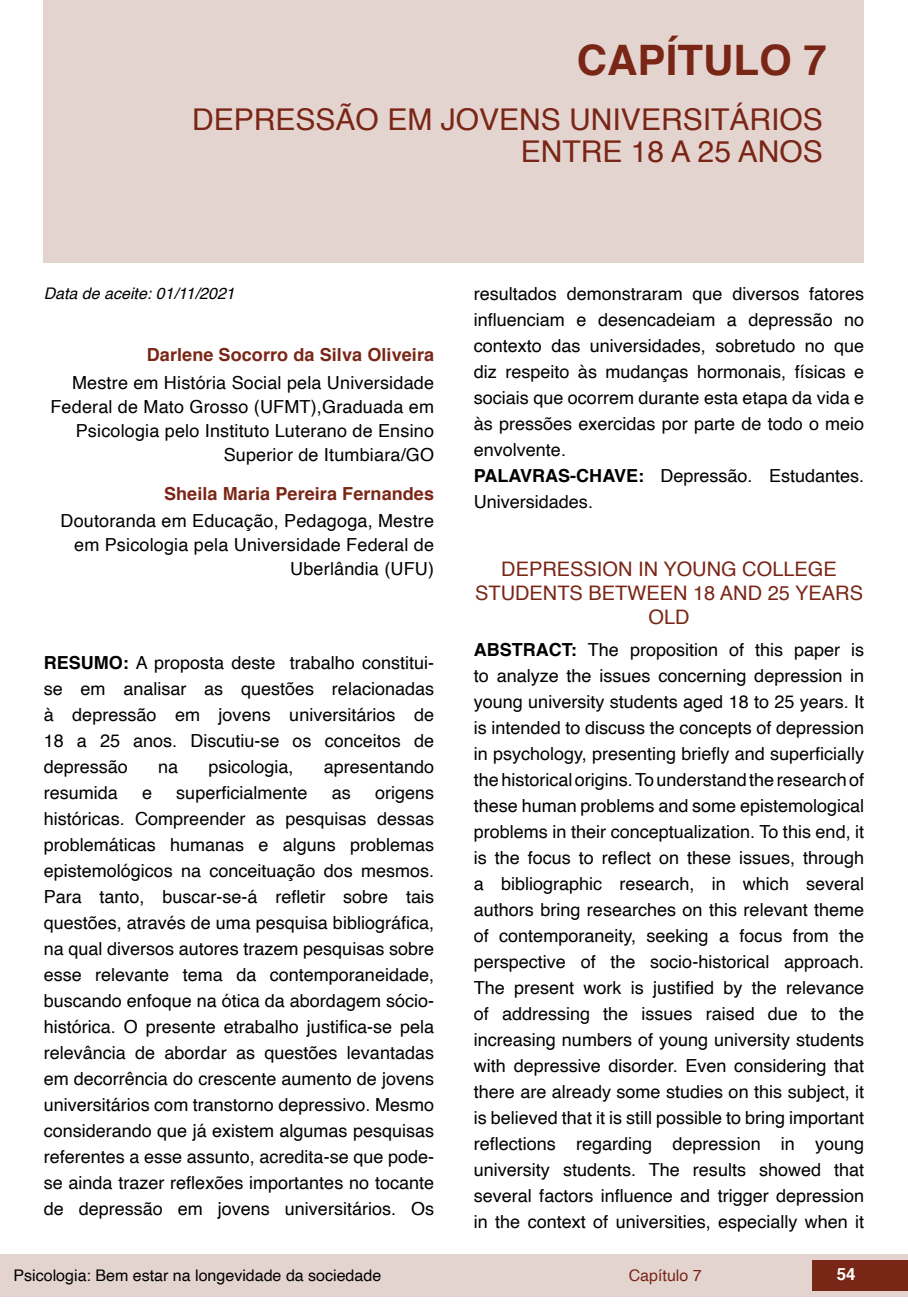
<style>
.page{position:relative;width:908px;height:1304px;background:#fff}
.page>*{position:absolute;margin:0;border:0;box-sizing:border-box;transform-origin:0 0}
.t1{font:700 42px "Helvetica";color:#7a2616}
.t2{font:30px/32px "Helvetica";color:#7a2616;text-align:right}
.t3{font:20px/24px "Helvetica";color:#7a2616;text-align:center}
.t4{font:18px/26px "Helvetica";color:#000;text-align:justify}
.t5{font:700 18px "Helvetica";letter-spacing:.005em;color:#7a2616}
.t6{font:700 16.8px "Helvetica";color:#fff}
.t7{font:16px "Helvetica";color:#000}
.t8{font:italic 16px "Helvetica";color:#000}
.t9{font:16px "Helvetica";color:#7a2616}
.s1{font-weight:700}
</style>
<div class="page">
<div style="left:0;top:1254px;width:906px;height:43px;background:#e4d4d0"></div>
<div style="left:812px;top:1261px;width:95px;height:30px;background:#7a2616"></div>
<div style="left:44px;top:0;width:819px;height:263px;background:#e4d4d0"></div>
<h1 class="t1" style="left:576px;top:26px;width:251px">CAPÍTULO 7</h1>
<h2 class="t2" style="left:192px;top:104px;width:632px">DEPRESSÃO EM JOVENS UNIVERSITÁRIOS<br>ENTRE 18 A 25 ANOS</h2>
<p class="t8" style="left:44px;top:280px;width:192px">Data de aceite: 01/11/2021</p>
<p class="t5" style="left:147px;top:341px;width:289px">Darlene Socorro da Silva Oliveira</p>
<p class="t4" style="left:50px;top:371px;width:385px;line-height:24px;text-align:right">Mestre em História Social pela Universidade Federal de Mato Grosso (UFMT),Graduada em Psicologia pelo Instituto Luterano de Ensino Superior de Itumbiara/GO</p>
<p class="t5" style="left:164px;top:479px;width:271px">Sheila Maria Pereira Fernandes</p>
<p class="t4" style="left:60px;top:510px;width:375px;line-height:24px;text-align:right">Doutoranda em Educação, Pedagoga, Mestre em Psicologia pela Universidade Federal de<br>Uberlândia (UFU)</p>
<p class="t4" style="left:44px;top:651px;width:392px"><span class="s1">RESUMO:</span> A proposta deste trabalho constitui&shy;se em analisar as questões relacionadas à depressão em jovens universitários de 18 a 25 anos. Discutiu-se os conceitos de depressão</p>
<p class="t4" style="left:158px;top:755px;width:22px">na</p>
<p class="t4" style="left:208px;top:755px;width:87px">psicologia,</p>
<p class="t4" style="left:324px;top:755px;width:112px">apresentando</p>
<p class="t4" style="left:44px;top:781px;width:76px">resumida</p>
<p class="t4" style="left:142px;top:781px;width:12px">e</p>
<p class="t4" style="left:176px;top:781px;width:133px">superficialmente</p>
<p class="t4" style="left:331px;top:781px;width:21px">as</p>
<p class="t4" style="left:44px;top:781px;width:392px;text-indent:331px">origens históricas. Compreender as pesquisas dessas problemáticas humanas e alguns problemas epistemológicos na conceituação dos mesmos.<br>Para tanto, buscar-se-á refletir sobre tais questões, através de uma pesquisa bibliográfica, na qual diversos autores trazem pesquisas sobre esse relevante tema da contemporaneidade, buscando enfoque na ótica da abordagem sócio&shy;histórica. O presente etrabalho justifica-se pela relevância de abordar as questões levantadas em decorrência do crescente aumento de jovens universitários com transtorno depressivo. Mesmo considerando que já existem algumas pesquisas referentes a esse assunto, acredita-se que pode&shy;se ainda trazer reflexões importantes no tocante de depressão em jovens universitários. Os</p>
<p class="t4" style="left:473px;top:281px;width:392px;text-align:left">resultados demonstraram que diversos fatores influenciam e desencadeiam a depressão no contexto das universidades, sobretudo no que diz respeito às mudanças hormonais, físicas e sociais que ocorrem durante esta etapa da vida e às pressões exercidas por parte de todo o meio envolvente.<br><span class="s1">PALAVRAS-CHAVE:</span> Depressão. Estudantes.<br>Universidades.</p>
<p class="t3" style="left:475px;top:558px;width:389px">DEPRESSION IN YOUNG COLLEGE<br>STUDENTS BETWEEN 18 AND 25 YEARS<br>OLD</p>
<p class="t4" style="left:473px;top:637px;width:392px"><span class="s1">ABSTRACT:</span> The proposition of this paper is to analyze the issues concerning depression in young university students aged 18 to 25 years. It is intended to discuss the concepts of depression in psychology, presenting briefly and superficially the historical origins. To understand the research of these human problems and some epistemological problems in their conceptualization. To this end, it is the focus to reflect on these issues, through a bibliographic research, in which several authors bring researches on this relevant theme of contemporaneity, seeking a focus from the perspective of the socio-historical approach.<br>The present work is justified by the relevance of addressing the issues raised due to the increasing numbers of young university students with depressive disorder. Even considering that there are already some studies on this subject, it is believed that it is still possible to bring important reflections regarding depression in young university students. The results showed that several factors influence and trigger depression in the context of universities, especially when it</p>
<p class="t7" style="left:14px;top:1263px;width:369px">Psicologia: Bem estar na longevidade da sociedade</p>
<p class="t9" style="left:628px;top:1263px;width:74px">Capítulo 7</p>
<p class="t6" style="left:836px;top:1261px;width:20px">54</p>
</div>
